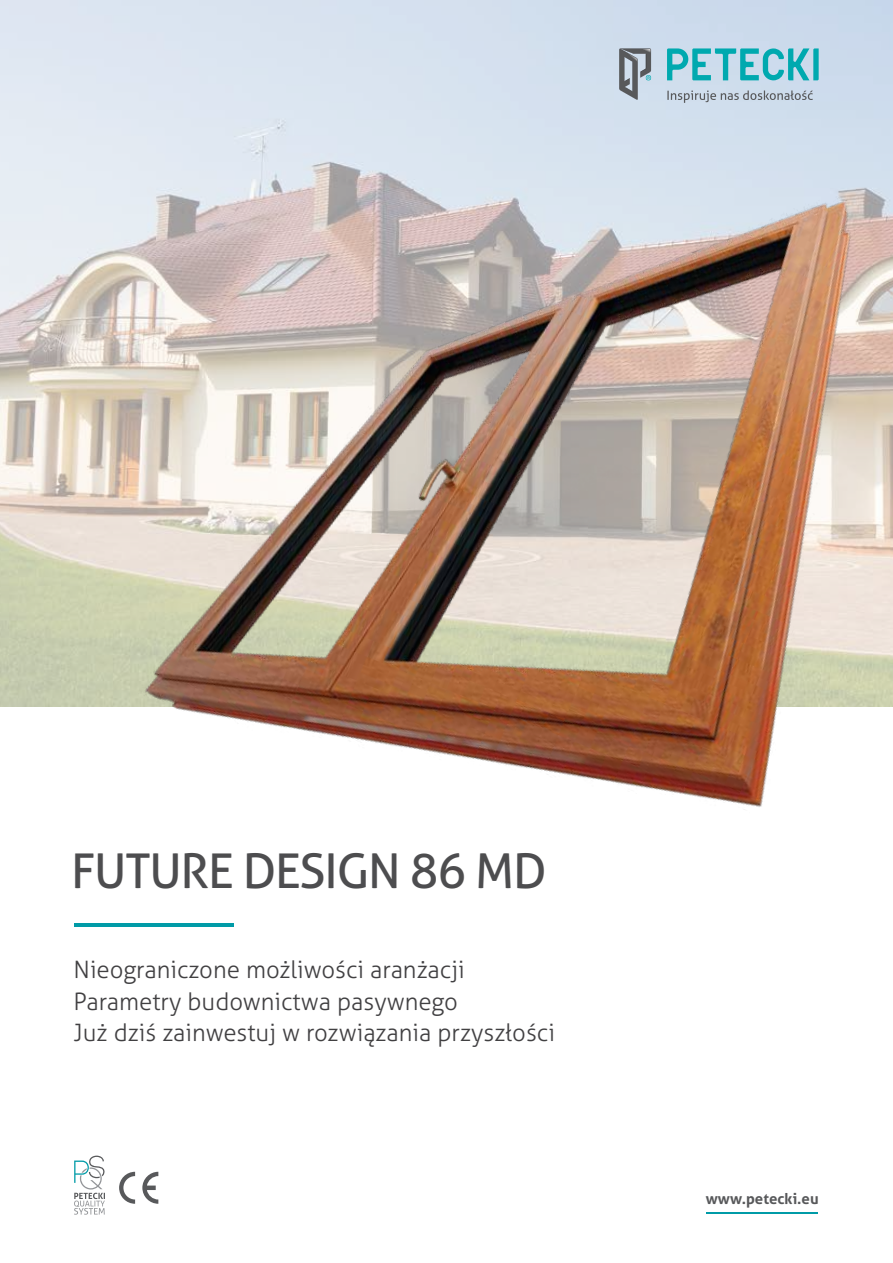
<style>
.page{position:relative;width:893px;height:1263px;background:#fff}
.page>*{position:absolute;margin:0;border:0;box-sizing:border-box;transform-origin:0 0}
.t1{font:48px "Aller";letter-spacing:-.025em;color:#4d4d4f}
.t2{font:300 24px/31.5px "Aller";color:#414042}
.t3{font:700 15px "Aller";color:#58595b}
</style>
<div class="page">
<img style="left:0;top:0;width:77px;height:706px">
<hr style="left:74px;top:923px;width:160px;height:3px;background:#009ba7">
<hr style="left:706px;top:1212px;width:112px;height:2px;background:#009ba7">
<img style="left:77px;top:0;width:816px;height:927px">
<svg style="left:74px;top:1155px;width:31px;height:59px"></svg>
<svg style="left:119px;top:1172px;width:39px;height:32px"></svg>
<h1 class="t1" style="left:71px;top:842px;width:477px">FUTURE DESIGN 86 MD</h1>
<p class="t2" style="left:74px;top:954px;width:483px">Nieograniczone możliwości aranżacji<br>Parametry budownictwa pasywnego<br>Już dziś zainwestuj w rozwiązania przyszłości</p>
<p class="t3" style="left:706px;top:1189px;width:114px">www.petecki.eu</p>
</div>
